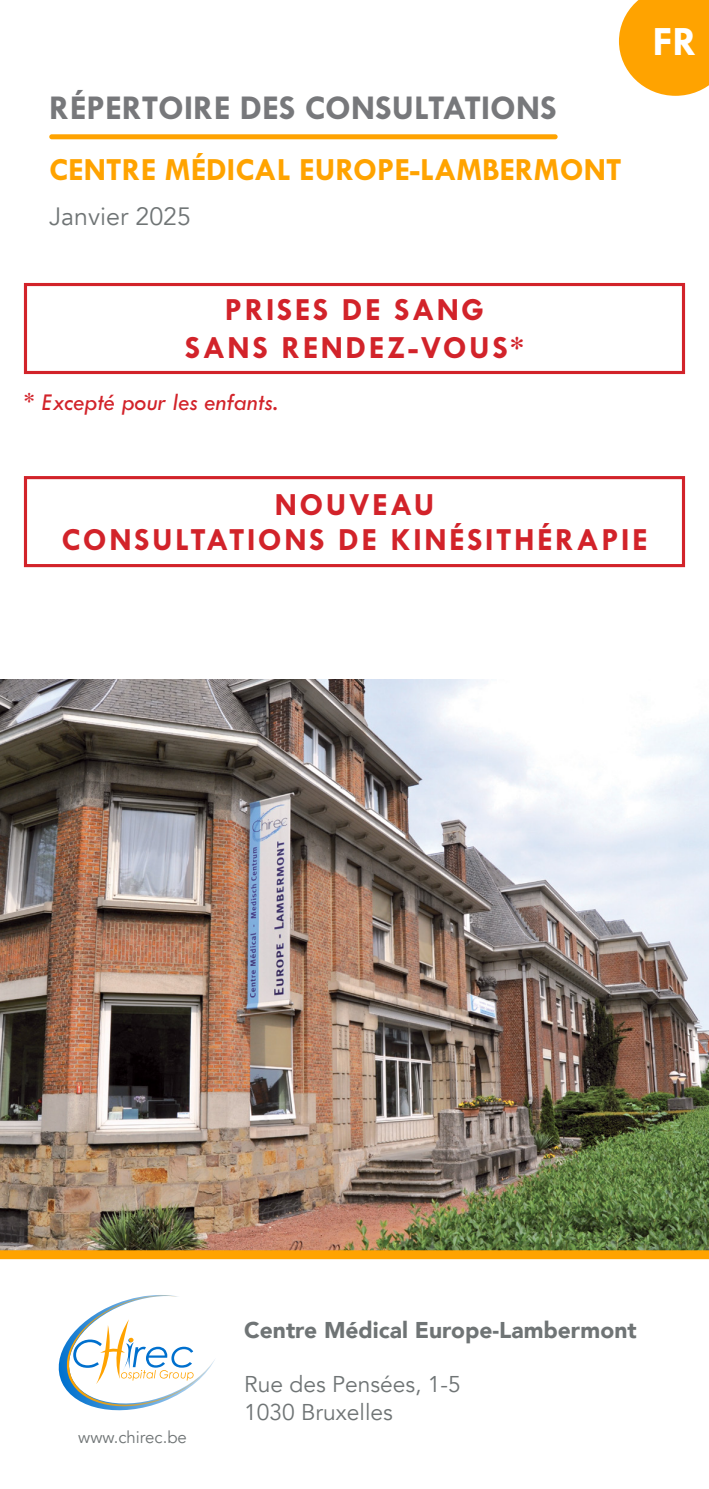
<style>
.page{position:relative;width:709px;height:1489px;background:#fff}
.page>*{position:absolute;margin:0;border:0;box-sizing:border-box;transform-origin:0 0}
.t1{font:700 42px "Tw Cen MT Std";color:#fff}
.t2{font:700 35px "Tw Cen MT Std";color:#77787b}
.t3{font:700 32.5px/37.5px "Tw Cen MT Std";letter-spacing:.075em;color:#d2232a;text-align:center}
.t4{font:700 32.5px "Tw Cen MT Std";color:#ffa300}
.t5{font:italic 25px "Tw Cen MT Std";color:#d2232a}
.t6{font:25px "Avenir";color:#6f7475}
.t7{font:900 22.75px "Avenir";color:#6f7475}
.t8{font:22.75px/27.2px "Avenir";color:#6f7475}
.t9{font:16.75px "Avenir";color:#6f7475}
</style>
<div class="page">
<div style="left:24px;top:283px;width:661px;height:91px;border:3px solid #d2232a"></div>
<div style="left:49px;top:134px;width:508px;height:5px;background:#ffa300;border-radius:3px"></div>
<img style="left:0;top:679px;width:709px;height:571px">
<svg style="left:0;top:1250px;width:709px;height:8px;background:#f9a102"></svg>
<svg style="left:58px;top:1295px;width:157px;height:116px"></svg>
<svg style="left:619px;top:0;width:90px;height:96px;background:#ffae1f"></svg>
<div style="left:24px;top:476px;width:661px;height:91px;border:3px solid #d2232a"></div>
<p class="t2" style="left:49px;top:89px;width:509px">RÉPERTOIRE DES CONSULTATIONS</p>
<p class="t4" style="left:49px;top:152px;width:574px">CENTRE MÉDICAL EUROPE-LAMBERMONT</p>
<p class="t6" style="left:49px;top:201px;width:143px">Janvier 2025</p>
<p class="t3" style="left:185px;top:291px;width:341px">PRISES DE SANG<br>SANS RENDEZ-VOUS*</p>
<p class="t5" style="left:24px;top:389px;width:255px">* Excepté pour les enfants.</p>
<p class="t1" style="left:652px;top:19px;width:46px">FR</p>
<p class="t3" style="left:61px;top:487px;width:587px;line-height:35px">NOUVEAU<br>CONSULTATIONS DE KINÉSITHÉRAPIE</p>
<p class="t9" style="left:78px;top:1427px;width:110px">www.chirec.be</p>
<p class="t7" style="left:244px;top:1309px;width:394px">Centre Médical Europe-Lambermont</p>
<p class="t8" style="left:244px;top:1371px;width:218px">Rue des Pensées, 1-5<br>1030 Bruxelles</p>
</div>
